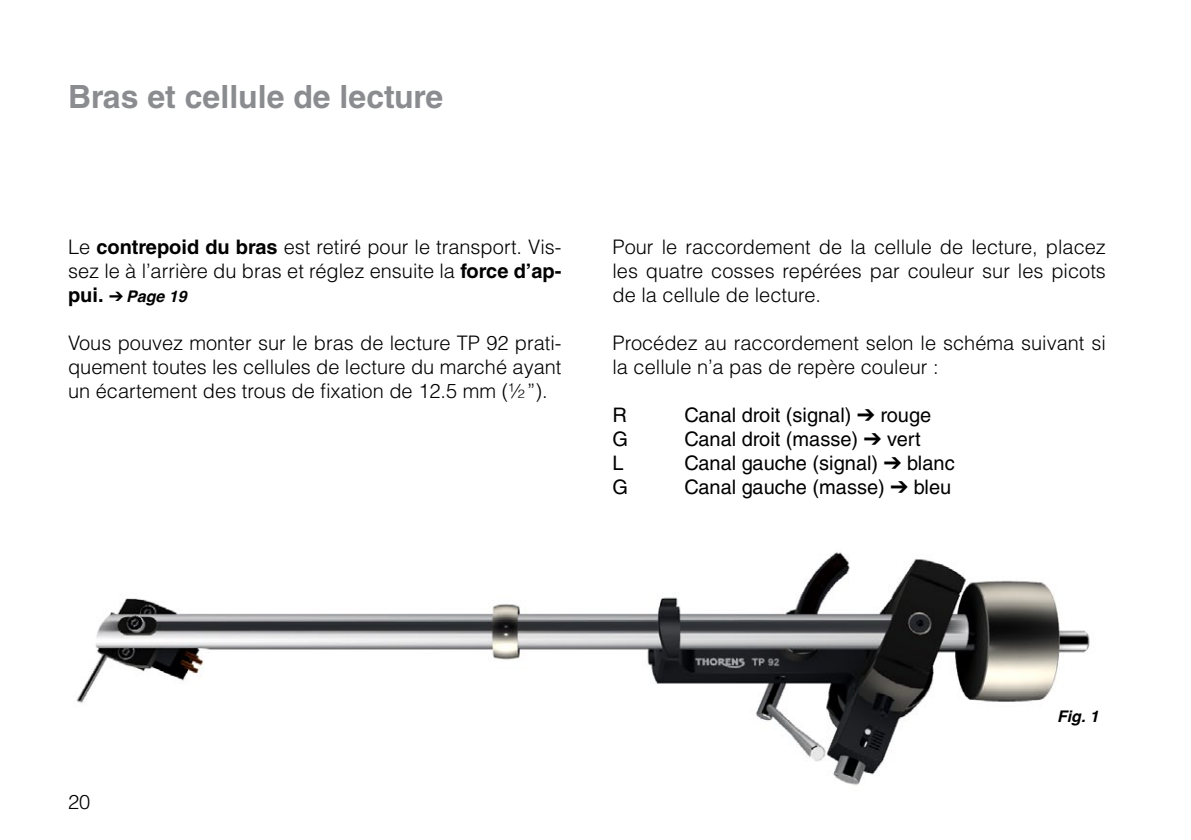
<style>
.page{position:relative;width:1191px;height:840px;background:#fff}
.page>*{position:absolute;margin:0;border:0;box-sizing:border-box;transform-origin:0 0}
.t1{font:700 32px "Helvetica LT Std";color:#8b8c8f}
.t2{font:300 20px/24px "Helvetica LT Std";color:#000}
.t3{font:20px "Helvetica LT Std";color:#000}
.t4{font:italic 700 16px "Helvetica";color:#000}
.s1{font-weight:700}
.s2{font-family:"Helvetica LT Std";font-style:normal;font-size:20px}
</style>
<div class="page">
<img style="left:76px;top:552px;width:1014px;height:233px">
<h1 class="t1" style="left:68px;top:77px;width:376px">Bras et cellule de lecture</h1>
<p class="t2" style="left:68px;top:234px;width:495px">Le <span class="s1">contrepoid du bras</span> est retiré pour le transport. Vis&shy;sez le à l’arrière du bras et réglez ensuite la <span class="s1">force d’ap-</span></p>
<p class="t4" style="left:68px;top:283px;width:120px"><span class="s2">pui.</span> ➔ Page 19</p>
<p class="t2" style="left:68px;top:330px;width:495px;text-align:justify">Vous pouvez monter sur le bras de lecture TP 92 prati&shy;quement toutes les cellules de lecture du marché ayant un écartement des trous de fixation de 12.5 mm (½”).</p>
<p class="t2" style="left:612px;top:234px;width:495px;text-align:justify">Pour le raccordement de la cellule de lecture, placez les quatre cosses repérées par couleur sur les picots de la cellule de lecture.</p>
<p class="t2" style="left:612px;top:330px;width:495px">Procédez au raccordement selon le schéma suivant si la cellule n’a pas de repère couleur :</p>
<p class="t3" style="left:612px;top:403px;width:16px">R</p>
<p class="t3" style="left:684px;top:403px;width:248px">Canal droit (signal) ➔ rouge</p>
<p class="t3" style="left:612px;top:427px;width:17px">G</p>
<p class="t3" style="left:684px;top:427px;width:238px">Canal droit (masse) ➔ vert</p>
<p class="t3" style="left:612px;top:451px;width:13px">L</p>
<p class="t3" style="left:684px;top:451px;width:272px">Canal gauche (signal) ➔ blanc</p>
<p class="t3" style="left:612px;top:475px;width:17px">G</p>
<p class="t3" style="left:684px;top:475px;width:268px">Canal gauche (masse) ➔ bleu</p>
<p class="t2" style="left:68px;top:789px;width:24px">20</p>
<p class="t4" style="left:1057px;top:703px;width:43px">Fig. 1</p>
</div>
